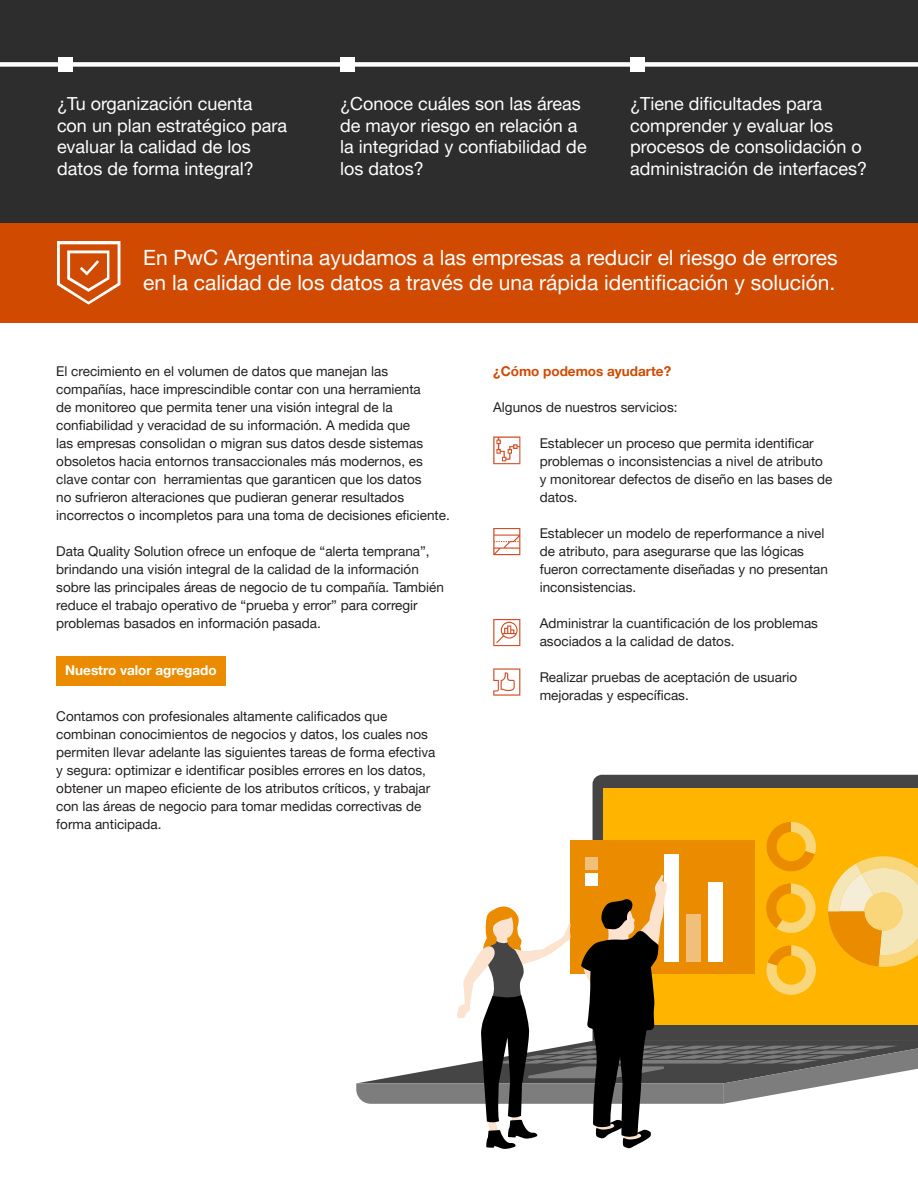
<style>
.page{position:relative;width:918px;height:1188px;background:#fff}
.page>*{position:absolute;margin:0;border:0;box-sizing:border-box;transform-origin:0 0}
.t1{font:21px/25.2px "Helvetica Neue LT Pro";color:#fff}
.t2{font:18px/21.6px "Helvetica Neue LT Pro";color:#fff}
.t3{font:13.5px/18px "Helvetica Neue LT Pro";color:#231f20}
.t4{font:700 13.5px "Helvetica Neue LT Pro";color:#d04a02}
.t5{font:700 13.5px "Helvetica Neue LT Pro";color:#fff}
</style>
<div class="page">
<div style="left:0;top:0;width:918px;height:223px;background:#2d2d2d"></div>
<div style="left:0;top:62px;width:918px;height:5px;background:#fff"></div>
<div style="left:58px;top:57px;width:15px;height:14px;background:#fff"></div>
<div style="left:340px;top:57px;width:15px;height:14px;background:#fff"></div>
<div style="left:630px;top:57px;width:15px;height:14px;background:#fff"></div>
<div style="left:0;top:223px;width:918px;height:100px;background:#d04a02"></div>
<svg style="left:57px;top:241px;width:63px;height:64px"></svg>
<div style="left:56px;top:656px;width:170px;height:30px;background:#eb8c00"></div>
<svg style="left:493px;top:436px;width:27px;height:28px"></svg>
<svg style="left:493px;top:528px;width:27px;height:27px"></svg>
<svg style="left:493px;top:619px;width:27px;height:27px"></svg>
<svg style="left:493px;top:668px;width:27px;height:28px"></svg>
<div style="left:593px;top:775px;width:325px;height:47px;background:#454545"></div>
<div style="left:604px;top:788px;width:314px;height:237px;background:#ffb500"></div>
<svg style="left:356px;top:822px;width:562px;height:327px"></svg>
<p class="t2" style="left:57px;top:93px;width:232px">¿Tu organización cuenta<br>con un plan estratégico para evaluar la calidad de los datos de forma integral?</p>
<p class="t2" style="left:340px;top:93px;width:248px">¿Conoce cuáles son las áreas de mayor riesgo en relación a la integridad y confiabilidad de los datos?</p>
<p class="t2" style="left:630px;top:93px;width:239px">¿Tiene dificultades para comprender y evaluar los procesos de consolidación o administración de interfaces?</p>
<p class="t1" style="left:143px;top:244px;width:696px">En PwC Argentina ayudamos a las empresas a reducir el riesgo de errores en la calidad de los datos a través de una rápida identificación y solución.</p>
<p class="t3" style="left:56px;top:362px;width:395px">El crecimiento en el volumen de datos que manejan las compañías, hace imprescindible contar con una herramienta<br>de monitoreo que permita tener una visión integral de la confiabilidad y veracidad de su información. A medida que<br>las empresas consolidan o migran sus datos desde sistemas obsoletos hacia entornos transaccionales más modernos, es clave contar con herramientas que garanticen que los datos<br>no sufrieron alteraciones que pudieran generar resultados incorrectos o incompletos para una toma de decisiones eficiente.</p>
<p class="t3" style="left:56px;top:542px;width:389px">Data Quality Solution ofrece un enfoque de “alerta temprana”, brindando una visión integral de la calidad de la información sobre las principales áreas de negocio de tu compañía. También reduce el trabajo operativo de “prueba y error” para corregir problemas basados en información pasada.</p>
<p class="t5" style="left:65px;top:661px;width:153px">Nuestro valor agregado</p>
<p class="t3" style="left:56px;top:707px;width:381px">Contamos con profesionales altamente calificados que combinan conocimientos de negocios y datos, los cuales nos permiten llevar adelante las siguientes tareas de forma efectiva y segura: optimizar e identificar posibles errores en los datos, obtener un mapeo eficiente de los atributos críticos, y trabajar con las áreas de negocio para tomar medidas correctivas de forma anticipada.</p>
<p class="t4" style="left:493px;top:363px;width:179px">¿Cómo podemos ayudarte?</p>
<p class="t3" style="left:493px;top:398px;width:186px">Algunos de nuestros servicios:</p>
<p class="t3" style="left:540px;top:434px;width:294px">Establecer un proceso que permita identificar problemas o inconsistencias a nivel de atributo y monitorear defectos de diseño en las bases de datos.</p>
<p class="t3" style="left:540px;top:524px;width:290px">Establecer un modelo de reperformance a nivel de atributo, para asegurarse que las lógicas fueron correctamente diseñadas y no presentan inconsistencias.</p>
<p class="t3" style="left:540px;top:614px;width:280px">Administrar la cuantificación de los problemas asociados a la calidad de datos.</p>
<p class="t3" style="left:540px;top:668px;width:259px">Realizar pruebas de aceptación de usuario mejoradas y específicas.</p>
</div>
